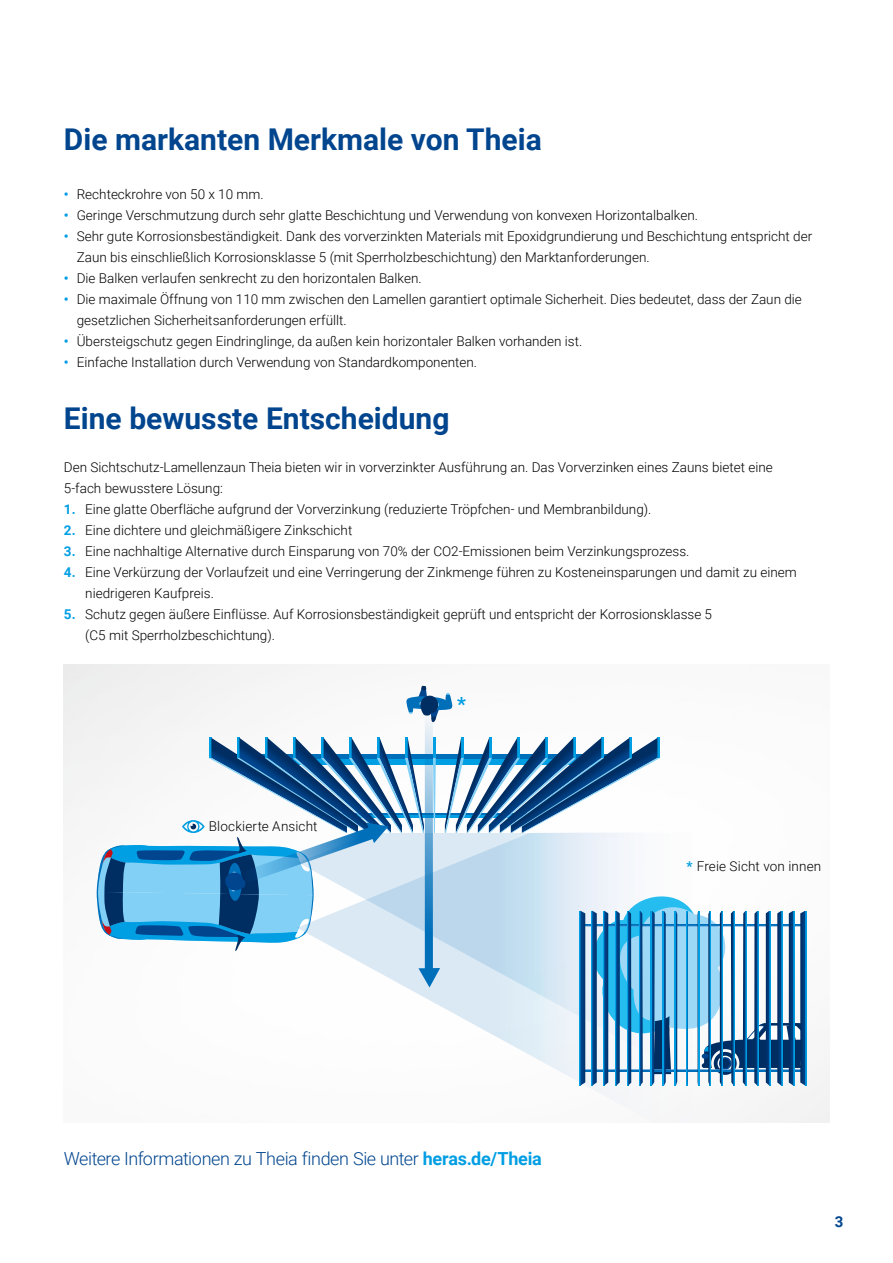
<style>
.page{position:relative;width:893px;height:1263px;background:#fff}
.page>*{position:absolute;margin:0;border:0;box-sizing:border-box;transform-origin:0 0}
.t1{font:700 30px "Roboto";color:#00458e}
.t2{font:700 19.5px "Roboto";color:#009ee3}
.t3{font:300 18px "Roboto";letter-spacing:-.02em;color:#00458e}
.t4{font:700 15px "Roboto";color:#00458e}
.t5{font:300 13.5px/21px "Roboto";color:#000}
.s1{font-weight:700;color:#009ee3}
</style>
<div class="page">
<img style="left:64px;top:665px;width:765px;height:458px">
<svg style="left:297px;top:1085px;width:395px;height:38px"></svg>
<hr style="left:805px;top:911px;width:1px;height:174px;background:#009ee3">
<svg style="left:97px;top:686px;width:708px;height:399px"></svg>
<h1 class="t1" style="left:64px;top:118px;width:479px">Die markanten Merkmale von Theia</h1>
<p class="t5" style="left:64px;top:183px;width:201px"><span class="s1">•</span> Rechteckrohre von 50 x 10 mm.</p>
<p class="t5" style="left:64px;top:204px;width:636px"><span class="s1">•</span> Geringe Verschmutzung durch sehr glatte Beschichtung und Verwendung von konvexen Horizontalbalken.</p>
<p class="t5" style="left:77px;top:225px;width:737px;text-indent:-13px"><span class="s1">•</span> Sehr gute Korrosionsbeständigkeit. Dank des vorverzinkten Materials mit Epoxidgrundierung und Beschichtung entspricht der<br>Zaun bis einschließlich Korrosionsklasse 5 (mit Sperrholzbeschichtung) den Marktanforderungen.</p>
<p class="t5" style="left:64px;top:267px;width:359px"><span class="s1">•</span> Die Balken verlaufen senkrecht zu den horizontalen Balken.</p>
<p class="t5" style="left:77px;top:288px;width:727px;text-indent:-13px"><span class="s1">•</span> Die maximale Öffnung von 110 mm zwischen den Lamellen garantiert optimale Sicherheit. Dies bedeutet, dass der Zaun die gesetzlichen Sicherheitsanforderungen erfüllt.</p>
<p class="t5" style="left:64px;top:330px;width:520px"><span class="s1">•</span> Übersteigschutz gegen Eindringlinge, da außen kein horizontaler Balken vorhanden ist.</p>
<p class="t5" style="left:64px;top:351px;width:415px"><span class="s1">•</span> Einfache Installation durch Verwendung von Standardkomponenten.</p>
<h1 class="t1" style="left:64px;top:397px;width:387px">Eine bewusste Entscheidung</h1>
<p class="t5" style="left:64px;top:456px;width:710px">Den Sichtschutz-Lamellenzaun Theia bieten wir in vorverzinkter Ausführung an. Das Vorverzinken eines Zauns bietet eine<br>5-fach bewusstere Lösung:</p>
<p class="t5" style="left:64px;top:498px;width:589px"><span class="s1">1.</span> Eine glatte Oberfläche aufgrund der Vorverzinkung (reduzierte Tröpfchen- und Membranbildung).</p>
<p class="t5" style="left:64px;top:519px;width:290px"><span class="s1">2.</span> Eine dichtere und gleichmäßigere Zinkschicht</p>
<p class="t5" style="left:64px;top:540px;width:627px"><span class="s1">3.</span> Eine nachhaltige Alternative durch Einsparung von 70% der CO2-Emissionen beim Verzinkungsprozess.</p>
<p class="t5" style="left:85px;top:561px;width:713px;text-indent:-21px"><span class="s1">4.</span> Eine Verkürzung der Vorlaufzeit und eine Verringerung der Zinkmenge führen zu Kosteneinsparungen und damit zu einem niedrigeren Kaufpreis.</p>
<p class="t5" style="left:85px;top:603px;width:628px;text-indent:-21px"><span class="s1">5.</span> Schutz gegen äußere Einflüsse. Auf Korrosionsbeständigkeit geprüft und entspricht der Korrosionsklasse 5 (C5 mit Sperrholzbeschichtung).</p>
<p class="t5" style="left:209px;top:815px;width:110px">Blockierte Ansicht</p>
<h2 class="t2" style="left:457px;top:690px;width:10px">*</h2>
<p class="t5" style="left:686px;top:855px;width:137px"><span class="s1">*</span> Freie Sicht von innen</p>
<h3 class="t3" style="left:64px;top:1146px;width:479px">Weitere Informationen zu Theia finden Sie unter <span class="s1">heras.de/Theia</span></h3>
<p class="t4" style="left:835px;top:1211px;width:10px">3</p>
</div>
